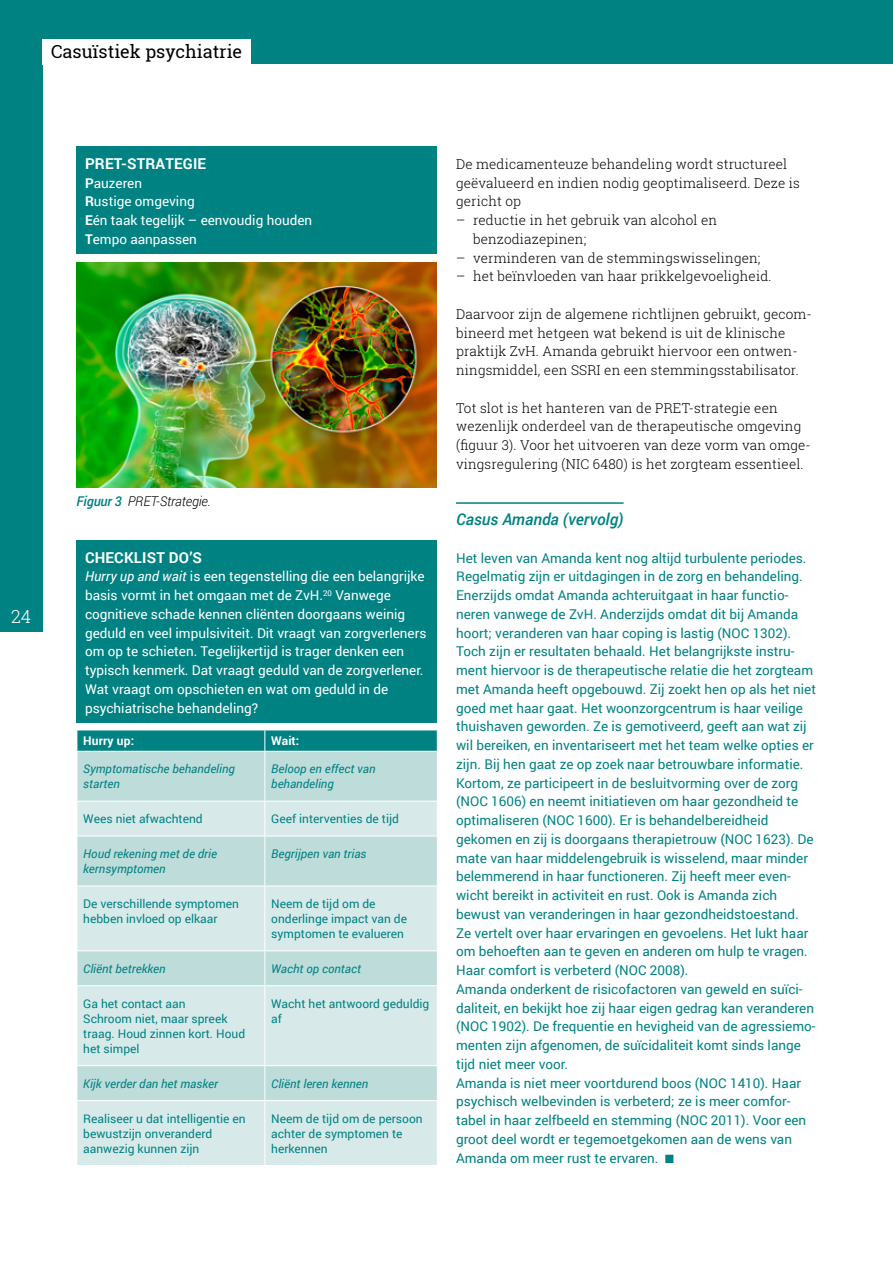
<style>
.page{position:relative;width:893px;height:1263px;background:#fff}
.page>*{position:absolute;margin:0;border:0;box-sizing:border-box;transform-origin:0 0}
.t1{font:18px "Roboto Slab";color:#000}
.t2{font:300 18px "Roboto Slab";color:#fff}
.t3{font:italic 500 16.2px "Roboto";color:#008283}
.t4{font:700 15px "Roboto";letter-spacing:.01em;color:#fff}
.t5{font:13.5px/18.8px "Roboto";color:#008283}
.t6{font:300 13.5px/18.8px "Roboto Slab";letter-spacing:.01em;color:#000}
.t7{font:13.5px/18.8px "Roboto";color:#fff}
.t8{font:italic 300 13.5px "Roboto";letter-spacing:-.01em;color:#000}
.t9{font:12px/15px "Roboto";color:#008283}
.t10{font:italic 12px/15px "Roboto";color:#008283}
.t11{font:700 12px "Roboto";letter-spacing:.01em;color:#fff}
.s1{font-weight:700}
.s2{font-weight:500;color:#008283}
.s3{font-style:italic}
.s4{font-family:"Courier New"}
</style>
<div class="page">
<div style="left:0;top:0;width:43px;height:631px;background:#008283"></div>
<div style="left:0;top:0;width:893px;height:64px;background:#008283"></div>
<div style="left:43px;top:39px;width:208px;height:26px;background:#fff"></div>
<hr style="left:456px;top:502px;width:168px;height:2px;background:#008283">
<div style="left:77px;top:147px;width:360px;height:32px;background:#008283"></div>
<div style="left:77px;top:167px;width:360px;height:31px;background:#008283"></div>
<div style="left:77px;top:186px;width:360px;height:30px;background:#008283"></div>
<div style="left:77px;top:204px;width:360px;height:31px;background:#008283"></div>
<div style="left:77px;top:223px;width:360px;height:31px;background:#008283"></div>
<img style="left:77px;top:263px;width:360px;height:225px">
<div style="left:77px;top:540px;width:360px;height:33px;background:#008283"></div>
<div style="left:77px;top:561px;width:360px;height:124px;background:#008283"></div>
<div style="left:77px;top:673px;width:360px;height:50px;background:#008283"></div>
<div style="left:78px;top:752px;width:359px;height:49px;background:#bddcda"></div>
<svg style="left:78px;top:802px;width:359px;height:363px;background:#cee5e4"></svg>
<svg style="left:77px;top:730px;width:361px;height:21px;background:#0a8788"></svg>
<hr style="left:77px;top:1100px;width:188px;height:1px;background:#fff">
<hr style="left:265px;top:1100px;width:173px;height:1px;background:#fff">
<hr style="left:264px;top:752px;width:1px;height:49px;background:#fff">
<hr style="left:264px;top:801px;width:1px;height:35px;background:#fff">
<hr style="left:77px;top:836px;width:188px;height:1px;background:#fff">
<hr style="left:265px;top:836px;width:173px;height:1px;background:#fff">
<hr style="left:264px;top:836px;width:1px;height:49px;background:#fff">
<hr style="left:264px;top:886px;width:1px;height:64px;background:#fff">
<hr style="left:77px;top:885px;width:188px;height:1px;background:#fff">
<hr style="left:77px;top:950px;width:188px;height:1px;background:#fff">
<hr style="left:265px;top:885px;width:173px;height:1px;background:#fff">
<hr style="left:265px;top:950px;width:173px;height:1px;background:#fff">
<hr style="left:264px;top:951px;width:1px;height:34px;background:#fff">
<hr style="left:264px;top:986px;width:1px;height:79px;background:#fff">
<hr style="left:77px;top:985px;width:188px;height:1px;background:#fff">
<hr style="left:77px;top:1065px;width:188px;height:1px;background:#fff">
<hr style="left:265px;top:985px;width:173px;height:1px;background:#fff">
<hr style="left:265px;top:1065px;width:173px;height:1px;background:#fff">
<hr style="left:264px;top:1066px;width:1px;height:34px;background:#fff">
<hr style="left:264px;top:1101px;width:1px;height:64px;background:#fff">
<h1 class="t1" style="left:51px;top:39px;width:193px">Casuïstiek psychiatrie</h1>
<h1 class="t2" style="left:11px;top:604px;width:22px">24</h1>
<p class="t4" style="left:85px;top:153px;width:123px">PRET-STRATEGIE</p>
<p class="t7" style="left:85px;top:173px;width:229px"><span class="s1">P</span>auzeren<br><span class="s1">R</span>ustige omgeving<br><span class="s1">E</span>én taak tegelijk – eenvoudig houden<br><span class="s1">T</span>empo aanpassen</p>
<p class="t8" style="left:77px;top:492px;width:136px"><span class="s2">Figuur 3</span> PRET-Strategie.</p>
<p class="t4" style="left:85px;top:547px;width:118px">CHECKLIST DO’S</p>
<p class="t7" style="left:85px;top:567px;width:343px"><span class="s3">Hurry up and wait</span> is een tegenstelling die een belangrijke basis vormt in het omgaan met de ZvH.<sup>20</sup> Vanwege cognitieve schade kennen cliënten doorgaans weinig geduld en veel impulsiviteit. Dit vraagt van zorgverleners om op te schieten. Tegelijkertijd is trager denken een typisch kenmerk. Dat vraagt geduld van de zorgverlener.<br>Wat vraagt om opschieten en wat om geduld in de psychiatrische behandeling?</p>
<p class="t11" style="left:83px;top:732px;width:52px">Hurry up:</p>
<p class="t11" style="left:271px;top:732px;width:30px">Wait:</p>
<p class="t10" style="left:83px;top:761px;width:153px">Symptomatische behandeling starten</p>
<p class="t10" style="left:271px;top:761px;width:106px">Beloop en effect van behandeling</p>
<p class="t9" style="left:83px;top:811px;width:121px">Wees niet afwachtend</p>
<p class="t9" style="left:271px;top:811px;width:129px">Geef interventies de tijd</p>
<p class="t10" style="left:83px;top:846px;width:135px">Houd rekening met de drie kernsymptomen</p>
<p class="t10" style="left:271px;top:846px;width:97px">Begrijpen van trias</p>
<p class="t9" style="left:83px;top:896px;width:157px">De verschillende symptomen hebben invloed op elkaar</p>
<p class="t9" style="left:271px;top:896px;width:137px">Neem de tijd om de onderlinge impact van de symptomen te evalueren</p>
<p class="t10" style="left:83px;top:961px;width:84px">Cliënt betrekken</p>
<p class="t10" style="left:271px;top:961px;width:91px">Wacht op contact</p>
<p class="t9" style="left:83px;top:996px;width:163px">Ga het contact aan<br>Schroom niet, maar spreek traag. Houd zinnen kort. Houd het simpel</p>
<p class="t9" style="left:271px;top:996px;width:160px">Wacht het antwoord geduldig af</p>
<p class="t10" style="left:83px;top:1075px;width:136px">Kijk verder dan het masker</p>
<p class="t10" style="left:271px;top:1075px;width:99px">Cliënt leren kennen</p>
<p class="t9" style="left:83px;top:1110px;width:164px">Realiseer u dat intelligentie en bewustzijn onveranderd aanwezig kunnen zijn</p>
<p class="t9" style="left:271px;top:1110px;width:153px">Neem de tijd om de persoon achter de symptomen te herkennen</p>
<p class="t6" style="left:456px;top:154px;width:345px">De medicamenteuze behandeling wordt structureel geëvalueerd en indien nodig geoptimaliseerd. Deze is gericht op</p>
<p class="t6" style="left:473px;top:210px;width:246px;text-indent:-17px">– reductie in het gebruik van alcohol en benzodiazepinen;</p>
<p class="t6" style="left:456px;top:248px;width:306px">– verminderen van de stemmingswisselingen;</p>
<p class="t6" style="left:456px;top:267px;width:317px">– het beïnvloeden van haar prikkelgevoeligheid.</p>
<p class="t6" style="left:456px;top:304px;width:357px">Daarvoor zijn de algemene richtlijnen gebruikt, gecom&shy;bineerd met hetgeen wat bekend is uit de klinische praktijk ZvH. Amanda gebruikt hiervoor een ontwen&shy;ningsmiddel, een SSRI en een stemmingsstabilisator.</p>
<p class="t6" style="left:456px;top:398px;width:356px">Tot slot is het hanteren van de PRET-strategie een wezenlijk onderdeel van de therapeutische omgeving (figuur 3). Voor het uitvoeren van deze vorm van omge&shy;vingsregulering (NIC 6480) is het zorgteam essentieel.</p>
<p class="t3" style="left:456px;top:508px;width:169px">Casus Amanda (vervolg)</p>
<p class="t5" style="left:456px;top:548px;width:362px">Het leven van Amanda kent nog altijd turbulente periodes.<br>Regelmatig zijn er uitdagingen in de zorg en behandeling.<br>Enerzijds omdat Amanda achteruitgaat in haar functio&shy;neren vanwege de ZvH. Anderzijds omdat dit bij Amanda hoort; veranderen van haar coping is lastig (NOC 1302).<br>Toch zijn er resultaten behaald. Het belangrijkste instru&shy;ment hiervoor is de therapeutische relatie die het zorgteam met Amanda heeft opgebouwd. Zij zoekt hen op als het niet goed met haar gaat. Het woonzorgcentrum is haar veilige thuishaven geworden. Ze is gemotiveerd, geeft aan wat zij wil bereiken, en inventariseert met het team welke opties er zijn. Bij hen gaat ze op zoek naar betrouwbare informatie.<br>Kortom, ze participeert in de besluitvorming over de zorg (NOC 1606) en neemt initiatieven om haar gezondheid te optimaliseren (NOC 1600). Er is behandelbereidheid gekomen en zij is doorgaans therapietrouw (NOC 1623). De mate van haar middelengebruik is wisselend, maar minder belemmerend in haar functioneren. Zij heeft meer even&shy;wicht bereikt in activiteit en rust. Ook is Amanda zich bewust van veranderingen in haar gezondheidstoestand.<br>Ze vertelt over haar ervaringen en gevoelens. Het lukt haar om behoeften aan te geven en anderen om hulp te vragen.<br>Haar comfort is verbeterd (NOC 2008).<br>Amanda onderkent de risicofactoren van geweld en suïci&shy;daliteit, en bekijkt hoe zij haar eigen gedrag kan veranderen (NOC 1902). De frequentie en hevigheid van de agressiemo&shy;menten zijn afgenomen, de suïcidaliteit komt sinds lange tijd niet meer voor.<br>Amanda is niet meer voortdurend boos (NOC 1410). Haar psychisch welbevinden is verbeterd; ze is meer comfor&shy;tabel in haar zelfbeeld en stemming (NOC 2011). Voor een groot deel wordt er tegemoetgekomen aan de wens van Amanda om meer rust te ervaren. <span class="s4">■</span></p>
</div>
